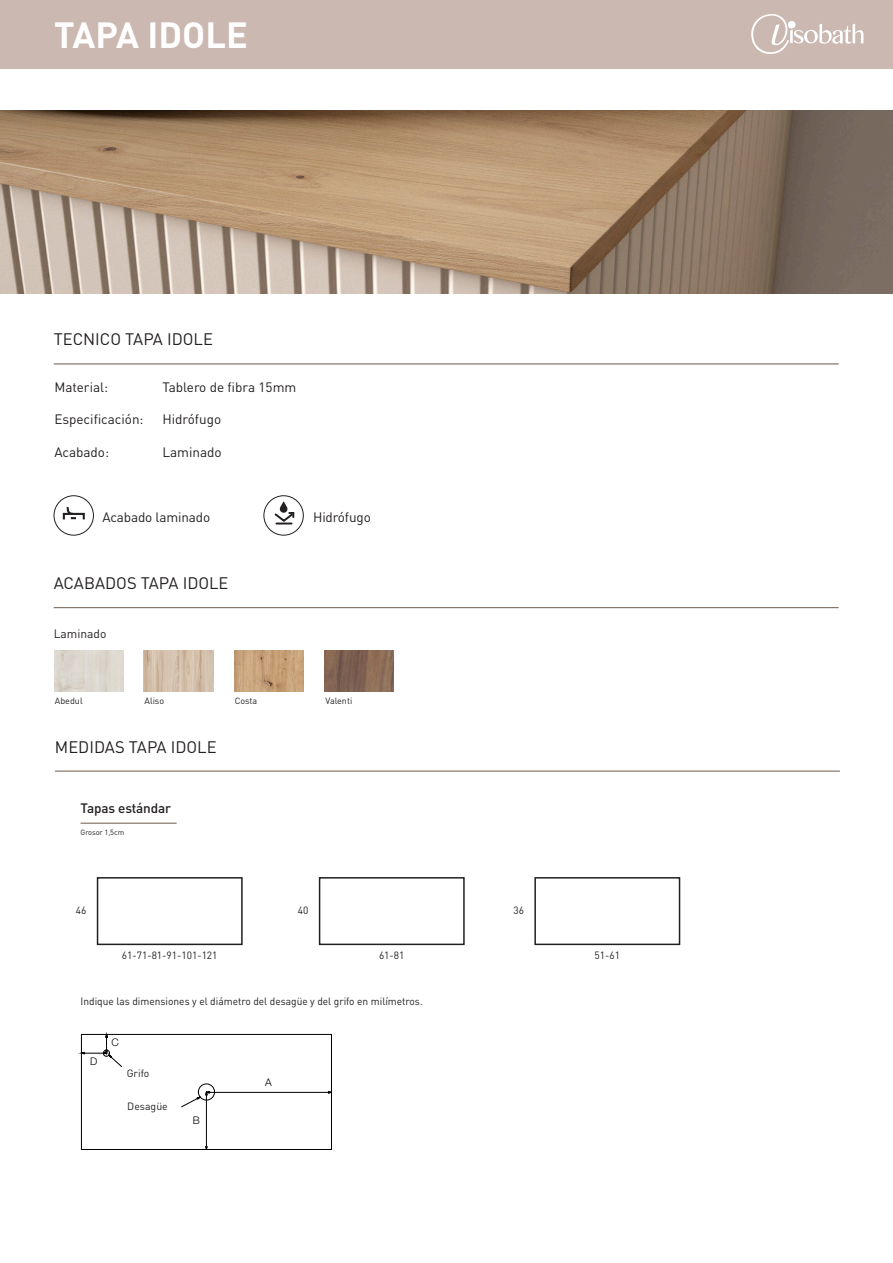
<style>
.page{position:relative;width:893px;height:1263px;background:#fff}
.page>*{position:absolute;margin:0;border:0;box-sizing:border-box;transform-origin:0 0}
.t1{font:700 36px "DIN Pro";color:#fff}
.t2{font:16.5px "DIN Pro";color:#231f20}
.t3{font:13.5px "DIN Pro";color:#231f20}
.t4{font:500 13.5px "DIN Pro";letter-spacing:-.01em;color:#231f20}
.t5{font:12px "DIN Pro";color:#231f20}
.t6{font:300 11.25px "Helvetica Neue LT Std";color:#000}
.t7{font:10.5px "DIN Pro";color:#231f20}
.t8{font:300 10.5px "Helvetica Neue LT Std";color:#000}
.t9{font:9px "DIN Pro";color:#231f20}
.t10{font:7.5px "DIN Pro";letter-spacing:-.01em;color:#231f20}
</style>
<div class="page">
<hr style="left:55px;top:770px;width:785px;height:2px;background:#867668">
<div style="left:0;top:0;width:893px;height:68px;background:#cbb8b1"></div>
<hr style="left:54px;top:607px;width:785px;height:1px;background:#867668">
<hr style="left:54px;top:363px;width:785px;height:1px;background:#867668">
<hr style="left:81px;top:823px;width:96px;height:1px;background:#867668">
<svg style="left:78px;top:1032px;width:254px;height:118px"></svg>
<div style="left:123px;top:1066px;width:27px;height:14px;background:#fff"></div>
<div style="left:54px;top:495px;width:40px;height:40px;border:1px solid #231f20;border-radius:50%"></div>
<div style="left:63px;top:513px;width:22px;height:7px;border:2px solid #231f20"></div>
<svg style="left:66px;top:507px;width:10px;height:12px"></svg>
<div style="left:264px;top:495px;width:40px;height:40px;border:1px solid #231f20;border-radius:50%"></div>
<svg style="left:274px;top:501px;width:21px;height:23px"></svg>
<img style="left:55px;top:651px;width:68px;height:40px">
<img style="left:0;top:110px;width:893px;height:183px">
<img style="left:144px;top:651px;width:69px;height:40px">
<img style="left:234px;top:651px;width:69px;height:40px">
<div style="left:97px;top:877px;width:146px;height:68px;border:2px solid #231f20"></div>
<div style="left:319px;top:877px;width:146px;height:68px;border:2px solid #231f20"></div>
<img style="left:325px;top:651px;width:69px;height:40px">
<svg style="left:751px;top:14px;width:112px;height:40px"></svg>
<div style="left:788px;top:21px;width:7px;height:7px;background:#fff;border-radius:50%"></div>
<div style="left:534px;top:877px;width:146px;height:68px;border:2px solid #231f20"></div>
<p class="t1" style="left:54px;top:10px;width:195px">TAPA IDOLE</p>
<p class="t2" style="left:54px;top:328px;width:161px">TECNICO TAPA IDOLE</p>
<p class="t3" style="left:54px;top:378px;width:55px">Material:</p>
<p class="t3" style="left:162px;top:378px;width:136px">Tablero de fibra 15mm</p>
<p class="t3" style="left:54px;top:410px;width:91px">Especificación:</p>
<p class="t3" style="left:162px;top:410px;width:60px">Hidrófugo</p>
<p class="t3" style="left:54px;top:443px;width:56px">Acabado:</p>
<p class="t3" style="left:162px;top:443px;width:61px">Laminado</p>
<p class="t3" style="left:102px;top:508px;width:109px">Acabado laminado</p>
<p class="t2" style="left:54px;top:572px;width:176px">ACABADOS TAPA IDOLE</p>
<p class="t5" style="left:54px;top:626px;width:54px">Laminado</p>
<p class="t3" style="left:313px;top:508px;width:59px">Hidrófugo</p>
<p class="t9" style="left:55px;top:695px;width:29px">Abedul</p>
<p class="t9" style="left:145px;top:695px;width:21px">Aliso</p>
<p class="t9" style="left:235px;top:695px;width:24px">Costa</p>
<p class="t2" style="left:55px;top:735px;width:163px">MEDIDAS TAPA IDOLE</p>
<p class="t4" style="left:81px;top:799px;width:92px">Tapas estándar</p>
<p class="t10" style="left:81px;top:827px;width:45px">Grosor 1,5cm</p>
<p class="t9" style="left:325px;top:695px;width:28px">Valenti</p>
<p class="t7" style="left:76px;top:903px;width:12px">46</p>
<p class="t7" style="left:122px;top:948px;width:97px">61-71-81-91-101-121</p>
<p class="t7" style="left:298px;top:903px;width:12px">40</p>
<p class="t7" style="left:379px;top:948px;width:27px">61-81</p>
<p class="t7" style="left:81px;top:994px;width:344px">Indique las dimensiones y el diámetro del desagüe y del grifo en milímetros.</p>
<p class="t8" style="left:90px;top:1055px;width:9px">D</p>
<p class="t8" style="left:112px;top:1036px;width:9px">C</p>
<p class="t6" style="left:123px;top:1065px;width:26px">Grifo</p>
<p class="t7" style="left:127px;top:1066px;width:24px">Grifo</p>
<p class="t7" style="left:127px;top:1099px;width:42px">Desagüe</p>
<p class="t8" style="left:193px;top:1114px;width:9px">B</p>
<p class="t8" style="left:265px;top:1075px;width:8px">A</p>
<p class="t7" style="left:513px;top:903px;width:12px">36</p>
<p class="t7" style="left:595px;top:948px;width:27px">51-61</p>
</div>
